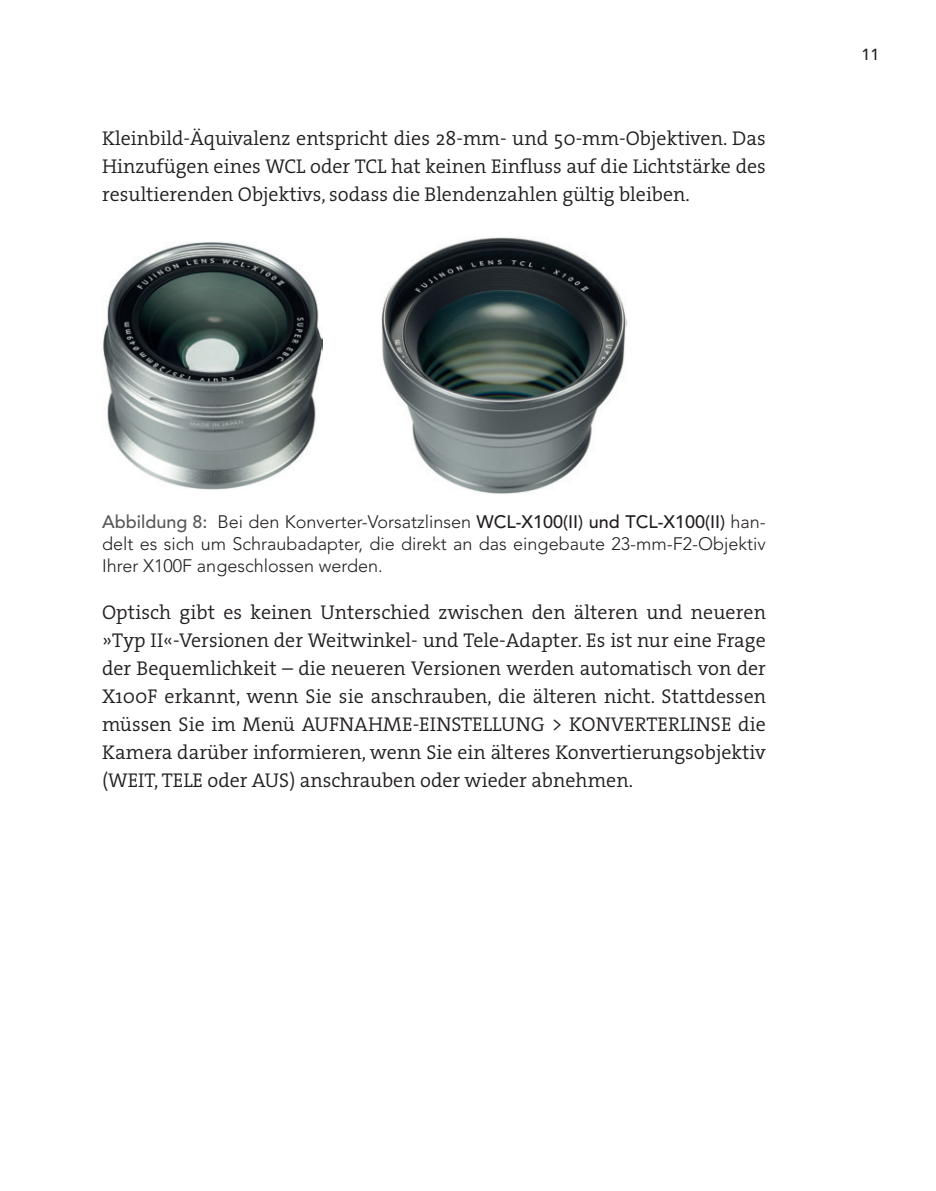
<style>
.page{position:relative;width:936px;height:1191px;background:#fff}
.page>*{position:absolute;margin:0;border:0;box-sizing:border-box;transform-origin:0 0}
._202_Standard_O_AO{font:20px/28px "The Serif HP4 Se Lig";color:#231f20;text-align:justify}
._200_Standard{font:20px/28px "The Serif HP4 Se Lig";color:#231f20;text-align:justify}
.t1{font:300 18px/22px "Avenir LT Pro";color:#231f20;text-align:justify}
.t2{font:500 16px "Avenir LT Pro";color:#231f20}
.s1{font-weight:500;color:#57585a}
.s2{font-weight:500}
</style>
<div class="page">
<img style="left:103px;top:242px;width:219px;height:248px">
<img style="left:381px;top:237px;width:245px;height:257px">
<p class="_200_Standard" style="left:102px;top:125px;width:665px">Kleinbild-Äquivalenz entspricht dies 28-mm- und 50-mm-Objektiven. Das Hinzufügen eines WCL oder TCL hat keinen Einfluss auf die Lichtstärke des resultierenden Objektivs, sodass die Blendenzahlen gültig bleiben.</p>
<p class="t2" style="left:861px;top:44px;width:19px">11</p>
<p class="t1" style="left:102px;top:510px;width:665px"><span class="s1">Abbildung 8:</span> Bei den Konverter-Vorsatzlinsen <span class="s2">WCL-X100(II) und TCL-X100(II)</span> han&shy;delt es sich um Schraubadapter, die direkt an das eingebaute 23-mm-F2-Objektiv Ihrer X100F angeschlossen werden.</p>
<p class="_202_Standard_O_AO" style="left:102px;top:599px;width:665px">Optisch gibt es keinen Unterschied zwischen den älteren und neueren »Typ II«-Versionen der Weitwinkel- und Tele-Adapter. Es ist nur eine Frage der Bequemlichkeit – die neueren Versionen werden automatisch von der X100F erkannt, wenn Sie sie anschrauben, die älteren nicht. Stattdessen müssen Sie im Menü AUFNAHME-EINSTELLUNG &gt; KONVERTERLINSE die Kamera darüber informieren, wenn Sie ein älteres Konvertierungsobjektiv (WEIT, TELE oder AUS) anschrauben oder wieder abnehmen.</p>
</div>
